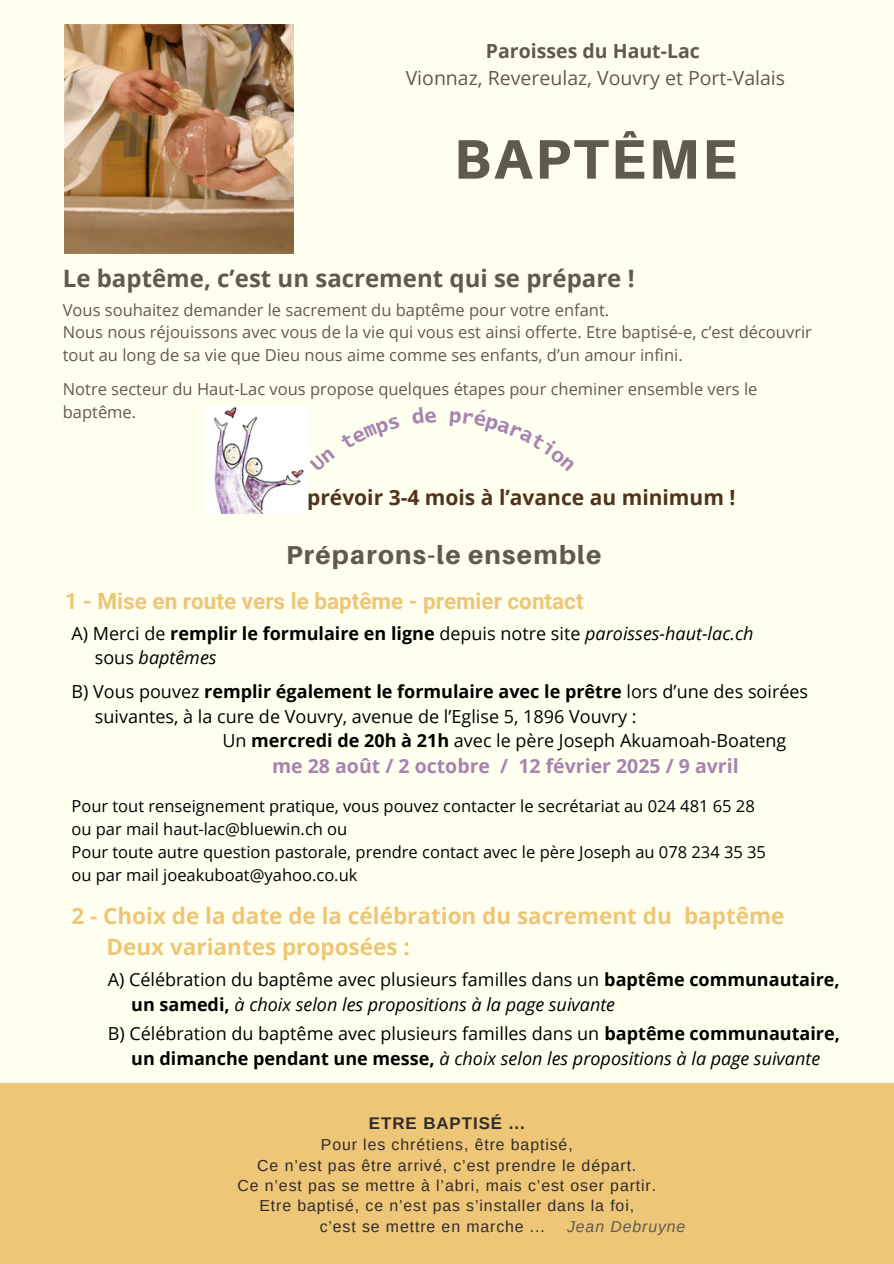
<style>
.page{position:relative;width:894px;height:1264px;background:#fff}
.page>*{position:absolute;margin:0;border:0;box-sizing:border-box;transform-origin:0 0}
.t1{font:800 55.65px "Aileron";letter-spacing:.05em;color:#605a4e}
.t2{font:800 25.95px "Aileron";letter-spacing:.05em;color:#605a4e}
.t3{font:700 24px "Open Sans";color:#605a4e}
.t4{font:700 22.5px/31.5px "Open Sans";color:#edc677}
.t5{font:700 22.5px "Roboto";color:#edc677}
.t6{font:700 21px "Open Sans";color:#51321c}
.t7{font:19.5px/27px "Open Sans";color:#605a4e;text-align:center}
.t8{font:700 19.5px "Open Sans";color:#a783b0}
.t9{font:18px/24.8px "Open Sans";color:#000}
.t10{font:italic 18px/24.8px "Open Sans";color:#000}
.t11{font:700 18px "Open Sans";color:#000}
.t12{font:700 16.8px "Arimo";letter-spacing:.055em;color:#302b2d}
.t13{font:16.5px/22.5px "Open Sans";color:#605a4e}
.t14{font:16.5px/23.1px "Open Sans";color:#000}
.t15{font:15.9px "Arimo";letter-spacing:.055em;color:#302b2d}
.t16{font:italic 15.9px "Arimo";letter-spacing:.055em;color:#605a4e}
.s1{font-weight:700}
.s2{font-style:normal}
.s3{font-weight:700;font-style:normal}
.s4{font-weight:400}
.s5{font-style:italic}
</style>
<div class="page">
<div style="left:0;top:0;width:893px;height:1263px;background:#fffff0"></div>
<div style="left:0;top:1083px;width:893px;height:180px;background:#edc677"></div>
<img style="left:65px;top:25px;width:228px;height:228px">
<img style="left:205px;top:407px;width:103px;height:106px">
<h2 class="t7" style="left:405px;top:36px;width:381px"><span class="s1">Paroisses du Haut-Lac<br></span>Vionnaz, Revereulaz, Vouvry et Port-Valais</h2>
<h1 class="t1" style="left:453px;top:125px;width:284px">BAPTÊME</h1>
<p class="t3" style="left:63px;top:261px;width:573px">Le baptême, c’est un sacrement qui se prépare !</p>
<p class="t13" style="left:63px;top:298px;width:548px">Vous souhaitez demander le sacrement du baptême pour votre enfant.</p>
<p class="t13" style="left:63px;top:320px;width:750px">Nous nous réjouissons avec vous de la vie qui vous est ainsi offerte. Etre baptisé-e, c’est découvrir tout au long de sa vie que Dieu nous aime comme ses enfants, d’un amour infini.</p>
<h3 class="t13" style="left:63px;top:377px;width:696px">Notre secteur du Haut-Lac vous propose quelques étapes pour cheminer ensemble vers le baptême.</h3>
<p class="t6" style="left:307px;top:483px;width:430px">prévoir 3-4 mois à l’avance au minimum !</p>
<h2 class="t2" style="left:286px;top:539px;width:317px">Préparons-le ensemble</h2>
<p class="t5" style="left:65px;top:587px;width:520px">1 - Mise en route vers le baptême - premier contact</p>
<p class="t10" style="left:95px;top:620px;width:660px;text-indent:-23px"><span class="s2">A) Merci de</span> <span class="s3">remplir le formulaire en ligne</span> <span class="s2">depuis notre site</span> paroisses-haut-lac.ch <span class="s2">sous</span> baptêmes</p>
<p class="t11" style="left:71px;top:678px;width:738px"><span class="s4">B) Vous pouvez</span> remplir également le formulaire avec le prêtre <span class="s4">lors d’une des soirées</span></p>
<p class="t9" style="left:95px;top:703px;width:543px">suivantes, à la cure de Vouvry, avenue de l’Eglise 5, 1896 Vouvry :</p>
<p class="t9" style="left:222px;top:728px;width:565px">Un <span class="s1">mercredi de 20h à 21h</span> avec le père Joseph Akuamoah-Boateng</p>
<p class="t8" style="left:272px;top:752px;width:468px">me 28 août / 2 octobre / 12 février 2025 / 9 avril</p>
<p class="t14" style="left:71px;top:793px;width:696px">Pour tout renseignement pratique, vous pouvez contacter le secrétariat au 024 481 65 28 ou par mail haut-lac@bluewin.ch ou<br>Pour toute autre question pastorale, prendre contact avec le père Joseph au 078 234 35 35 ou par mail joeakuboat@yahoo.co.uk</p>
<p class="t4" style="left:106px;top:899px;width:679px;text-indent:-35px">2 - Choix de la date de la célébration du sacrement du baptême<br>Deux variantes proposées :</p>
<p class="t9" style="left:131px;top:966px;width:709px;text-indent:-23px">A) Célébration du baptême avec plusieurs familles dans un <span class="s1">baptême communautaire, un samedi,</span> <span class="s5">à choix selon les propositions à la page suivante</span></p>
<p class="t9" style="left:108px;top:1020px;width:733px;text-align:center">B) Célébration du baptême avec plusieurs familles dans un <span class="s1">baptême communautaire, un dimanche pendant une messe,</span> <span class="s5">à choix selon les propositions à la page suivante</span></p>
<p class="t12" style="left:369px;top:1113px;width:157px">ETRE BAPTISÉ ...</p>
<p class="t15" style="left:321px;top:1136px;width:253px">Pour les chrétiens, être baptisé,</p>
<p class="t15" style="left:257px;top:1156px;width:380px">Ce n’est pas être arrivé, c’est prendre le départ.</p>
<p class="t15" style="left:237px;top:1176px;width:420px">Ce n’est pas se mettre à l’abri, mais c’est oser partir.</p>
<p class="t15" style="left:259px;top:1196px;width:376px">Etre baptisé, ce n’est pas s’installer dans la foi,</p>
<p class="t15" style="left:319px;top:1217px;width:227px">c’est se mettre en marche ...</p>
<p class="t16" style="left:567px;top:1217px;width:120px">Jean Debruyne</p>
</div>
